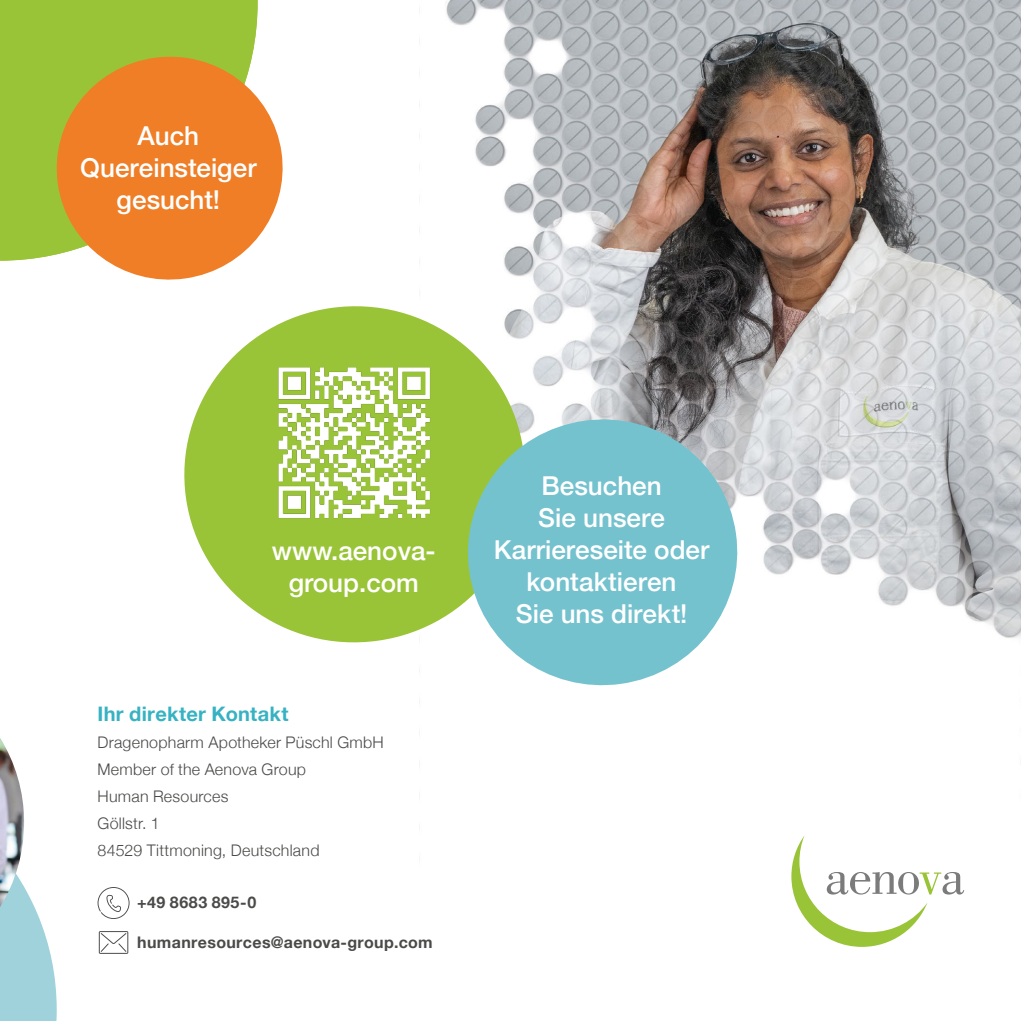
<style>
.page{position:relative;width:1021px;height:1021px;background:#fff}
.page>*{position:absolute;margin:0;border:0;box-sizing:border-box;transform-origin:0 0}
.t1{font:500 26px/32px "Helvetica Neue";color:#fff;text-align:center}
.t2{font:700 20px "Helvetica Neue";letter-spacing:.015em;color:#36b2c2}
.t3{font:300 16px/27px "Helvetica Neue";letter-spacing:.015em;color:#4a4a49}
.t4{font:700 16px "Helvetica Neue";letter-spacing:.025em;color:#4a4a49}
</style>
<div class="page">
<img style="left:446px;top:0;width:574px;height:638px">
<svg style="left:0;top:887px;width:57px;height:133px"></svg>
<svg style="left:791px;top:836px;width:173px;height:110px"></svg>
<svg style="left:184px;top:295px;width:352px;height:348px;fill:#9ac437"></svg>
<svg style="left:459px;top:410px;width:287px;height:276px;fill:#75c2cf"></svg>
<div style="left:0;top:0;width:257px;height:261px;background:#9ac437"></div>
<svg style="left:49px;top:49px;width:234px;height:231px;fill:#ef7e26"></svg>
<svg style="left:99px;top:931px;width:29px;height:22px"></svg>
<svg style="left:98px;top:887px;width:31px;height:32px"></svg>
<img style="left:0;top:738px;width:24px;height:169px">
<img style="left:257px;top:345px;width:195px;height:196px">
<p class="t1" style="left:80px;top:118px;width:178px">Auch<br>Quereinsteiger gesucht!</p>
<p class="t1" style="left:272px;top:532px;width:165px">www.aenova&shy;group.com</p>
<p class="t2" style="left:98px;top:698px;width:192px">Ihr direkter Kontakt</p>
<p class="t3" style="left:98px;top:727px;width:288px">Dragenopharm Apotheker Püschl GmbH<br>Member of the Aenova Group<br>Human Resources<br>Göllstr. 1<br>84529 Tittmoning, Deutschland</p>
<p class="t4" style="left:137px;top:889px;width:121px">+49 8683 895-0</p>
<p class="t4" style="left:137px;top:929px;width:297px">humanresources@aenova-group.com</p>
<p class="t1" style="left:494px;top:467px;width:217px">Besuchen<br>Sie unsere<br>Karriereseite oder kontaktieren<br>Sie uns direkt!</p>
</div>
